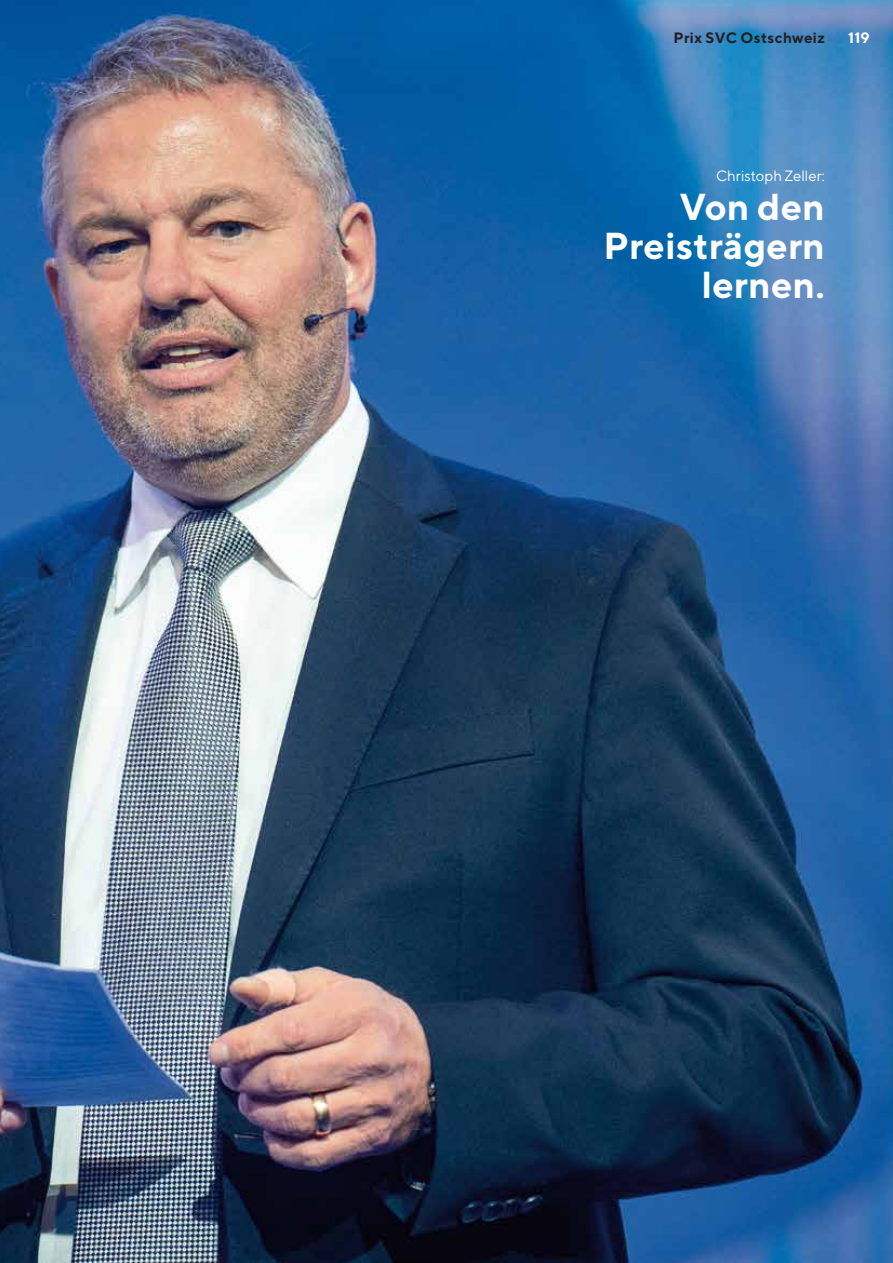
<style>
.page{position:relative;width:893px;height:1263px;background:#fff}
.page>*{position:absolute;margin:0;border:0;box-sizing:border-box;transform-origin:0 0}
.t1{font:700 37.5px/39px "TT Norms";letter-spacing:.01em;color:#fff;text-align:right}
.t2{font:700 15px "TT Norms";letter-spacing:.025em;color:#231f20}
.t3{font:15px "TT Norms";color:#fff}
.t4{font:700 15px "TT Norms";color:#fff}
</style>
<div class="page">
<img style="left:0;top:0;width:893px;height:1263px">
<p class="t2" style="left:673px;top:28px;width:153px">Prix SVC Ostschweiz</p>
<p class="t4" style="left:848px;top:28px;width:23px">119</p>
<p class="t3" style="left:716px;top:166px;width:110px">Christoph Zeller:</p>
<p class="t1" style="left:603px;top:186px;width:223px">Von den<br>Preisträgern lernen.</p>
</div>
